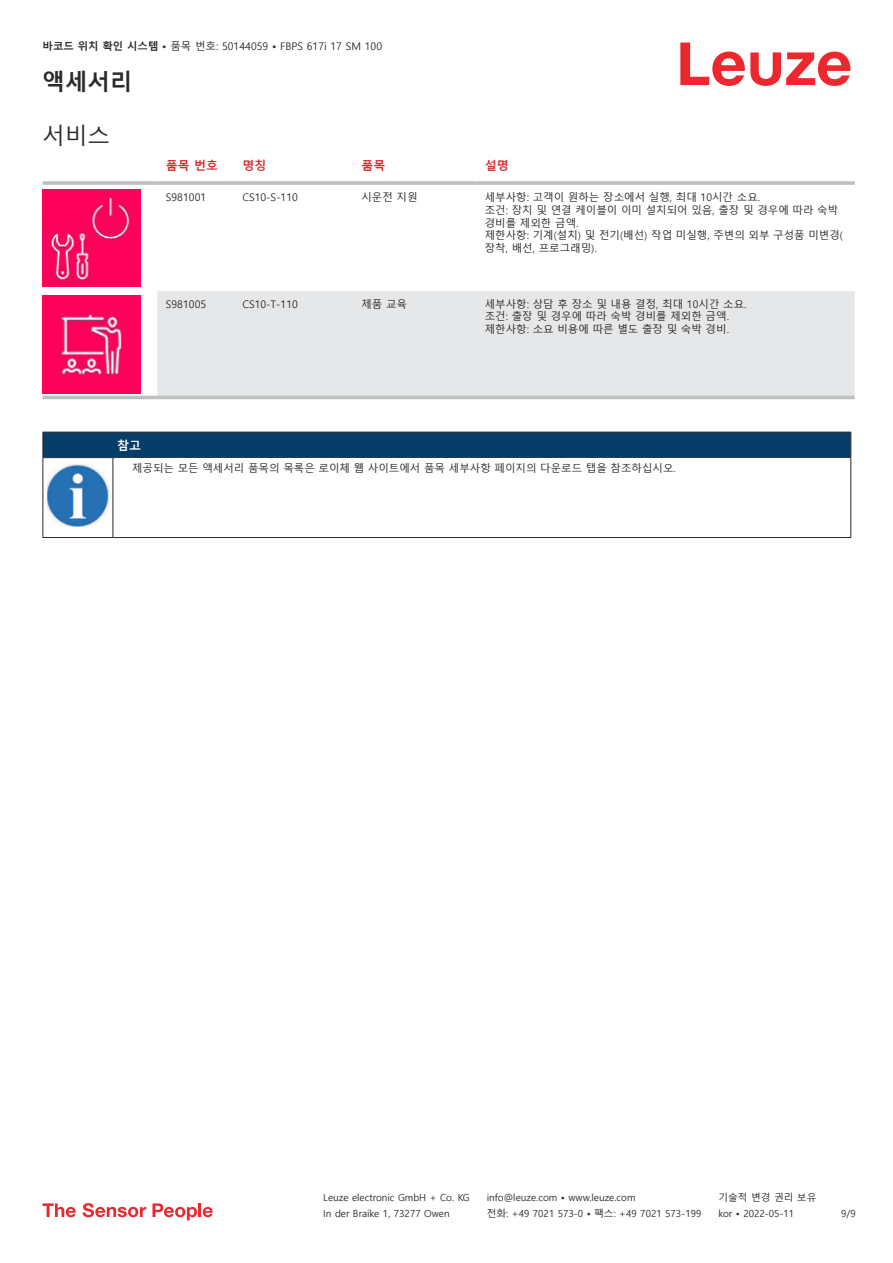
<style>
.page{position:relative;width:893px;height:1263px;background:#fff}
.page>*{position:absolute;margin:0;border:0;box-sizing:border-box;transform-origin:0 0}
.t1{font:700 22.5px "Malgun Gothic";color:#2b292a}
.t2{font:22.5px "Malgun Gothic";color:#2b292a}
.t3{font:700 12px "Malgun Gothic";color:#db2a30}
.t4{font:700 12px "Malgun Gothic";color:#fff}
.t5{font:10.5px/12.6px "Malgun Gothic";color:#2b292a}
.t6{font:9.75px "Malgun Gothic";color:#2b292a}
.s1{font-weight:700}
</style>
<div class="page">
<svg style="left:680px;top:43px;width:170px;height:43px"></svg>
<svg style="left:43px;top:189px;width:812px;height:211px"></svg>
<div style="left:157px;top:291px;width:698px;height:105px;background:#e6e7e9"></div>
<hr style="left:43px;top:181px;width:114px;height:4px;background:#bdbfc1">
<hr style="left:157px;top:181px;width:77px;height:4px;background:#c8cacb">
<hr style="left:234px;top:181px;width:119px;height:4px;background:#c3c5c6">
<hr style="left:353px;top:181px;width:123px;height:4px;background:#bdbfc1">
<hr style="left:476px;top:181px;width:379px;height:4px;background:#c8cacb">
<hr style="left:43px;top:396px;width:114px;height:3px;background:#bdbfc1">
<hr style="left:157px;top:396px;width:77px;height:3px;background:#bdbfc1">
<hr style="left:234px;top:396px;width:119px;height:3px;background:#bdbfc1">
<hr style="left:353px;top:396px;width:123px;height:3px;background:#bdbfc1">
<hr style="left:476px;top:396px;width:379px;height:3px;background:#bdbfc1">
<img style="left:43px;top:189px;width:97px;height:98px">
<img style="left:43px;top:295px;width:97px;height:98px">
<div style="left:43px;top:432px;width:808px;height:26px;background:#063d69"></div>
<hr style="left:113px;top:457px;width:738px;height:1px;background:#2b292a">
<hr style="left:43px;top:458px;width:1px;height:75px;background:#2b292a">
<hr style="left:113px;top:458px;width:1px;height:75px;background:#2b292a">
<hr style="left:850px;top:458px;width:1px;height:75px;background:#2b292a">
<hr style="left:43px;top:537px;width:70px;height:1px;background:#2b292a">
<hr style="left:113px;top:537px;width:738px;height:1px;background:#2b292a">
<img style="left:47px;top:464px;width:61px;height:63px">
<svg style="left:43px;top:1203px;width:33px;height:14px"></svg>
<svg style="left:83px;top:1203px;width:63px;height:14px"></svg>
<svg style="left:153px;top:1203px;width:44px;height:17px"></svg>
<hr style="left:198px;top:1203px;width:3px;height:14px;background:#ed272d">
<svg style="left:203px;top:1207px;width:10px;height:10px"></svg>
<p class="t5" style="left:43px;top:40px;width:341px"><span class="s1">바코드 위치 확인 시스템 •</span> 품목 번호: 50144059 <span class="s1">•</span> FBPS 617i 17 SM 100</p>
<h1 class="t1" style="left:43px;top:69px;width:91px">액세서리</h1>
<h1 class="t2" style="left:43px;top:123px;width:69px">서비스</h1>
<p class="t3" style="left:166px;top:159px;width:54px">품목 번호</p>
<p class="t3" style="left:242px;top:159px;width:25px">명칭</p>
<p class="t3" style="left:361px;top:159px;width:25px">품목</p>
<p class="t3" style="left:485px;top:159px;width:25px">설명</p>
<p class="t5" style="left:166px;top:191px;width:42px">S981001</p>
<p class="t5" style="left:242px;top:191px;width:57px">CS10-S-110</p>
<p class="t5" style="left:361px;top:191px;width:58px">시운전 지원</p>
<p class="t5" style="left:485px;top:191px;width:360px">세부사항: 고객이 원하는 장소에서 실행, 최대 10시간 소요.<br>조건: 장치 및 연결 케이블이 이미 설치되어 있음, 출장 및 경우에 따라 숙박 경비를 제외한 금액.<br>제한사항: 기계(설치) 및 전기(배선) 작업 미실행, 주변의 외부 구성품 미변경( 장착, 배선, 프로그래밍).</p>
<p class="t5" style="left:166px;top:298px;width:42px">S981005</p>
<p class="t5" style="left:242px;top:298px;width:57px">CS10-T-110</p>
<p class="t5" style="left:361px;top:298px;width:47px">제품 교육</p>
<p class="t5" style="left:485px;top:298px;width:263px">세부사항: 상담 후 장소 및 내용 결정, 최대 10시간 소요. 조건: 출장 및 경우에 따라 숙박 경비를 제외한 금액. 제한사항: 소요 비용에 따른 별도 출장 및 숙박 경비.</p>
<p class="t4" style="left:117px;top:438px;width:25px">참고</p>
<p class="t5" style="left:132px;top:462px;width:545px">제공되는 모든 액세서리 품목의 목록은 로이체 웹 사이트에서 품목 세부사항 페이지의 다운로드 탭을 참조하십시오.</p>
<p class="t6" style="left:323px;top:1192px;width:148px">Leuze electronic GmbH + Co. KG</p>
<p class="t6" style="left:487px;top:1192px;width:150px">info@leuze.com • www.leuze.com</p>
<p class="t6" style="left:718px;top:1192px;width:100px">기술적 변경 권리 보유</p>
<p class="t6" style="left:323px;top:1208px;width:128px">In der Braike 1, 73277 Owen</p>
<p class="t6" style="left:487px;top:1208px;width:216px">전화: +49 7021 573-0 • 팩스: +49 7021 573-199</p>
<p class="t6" style="left:718px;top:1208px;width:77px">kor • 2022-05-11</p>
<p class="t6" style="left:841px;top:1208px;width:16px">9 /9</p>
</div>
